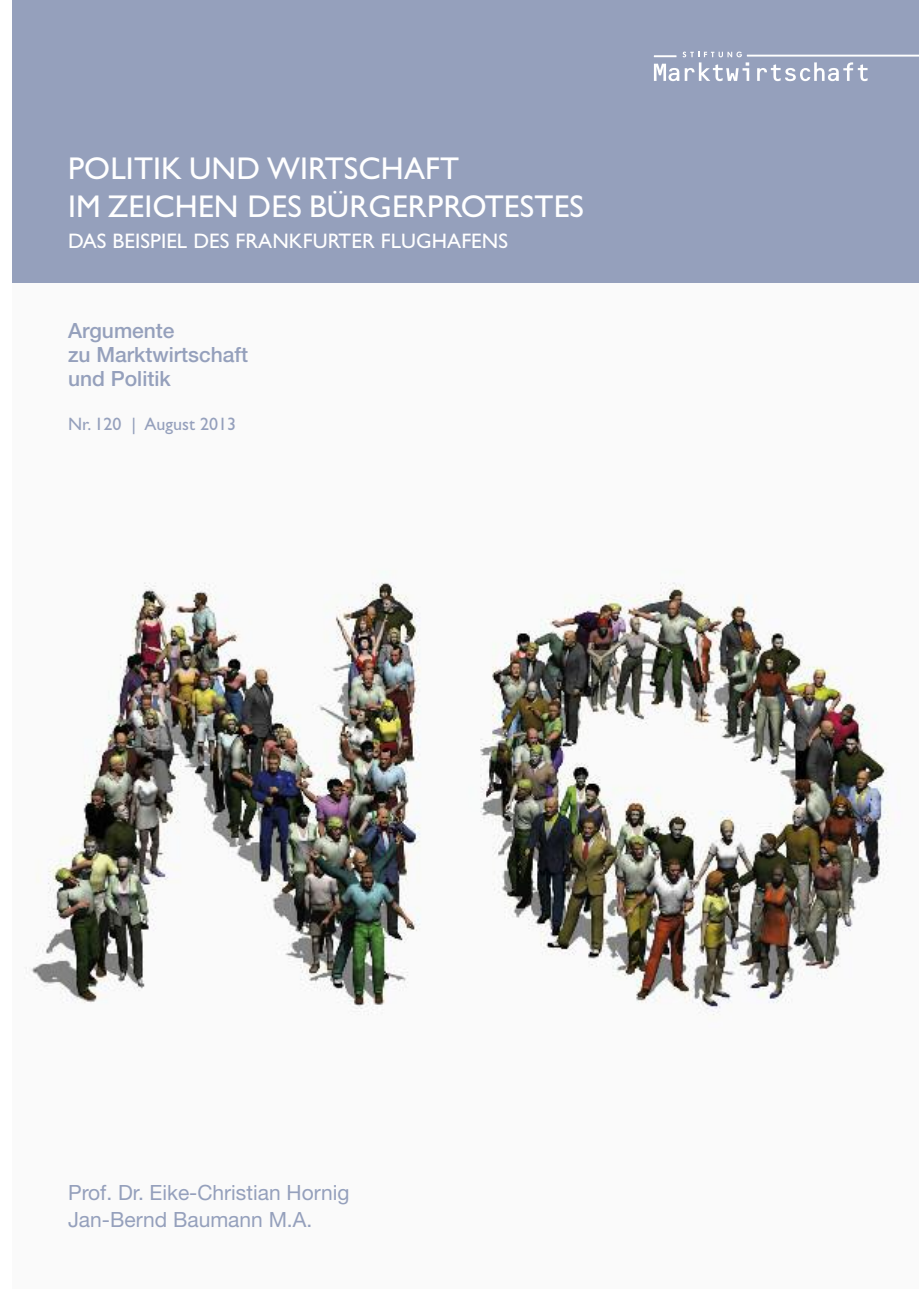
<style>
.page{position:relative;width:919px;height:1289px;background:#fff}
.page>*{position:absolute;margin:0;border:0;box-sizing:border-box;transform-origin:0 0}
.t1{font:31.5px/37.8px "Gill Sans";letter-spacing:.005em;color:#fff}
.t2{font:21px/27px "Helvetica Neue";color:#95a0bc}
.t3{font:500 21px/24px "Helvetica Neue";color:#95a0bc}
.t4{font:21px "Gill Sans";letter-spacing:.005em;color:#fff}
.t5{font:18px "Gill Sans";color:#95a0bc}
</style>
<div class="page">
<img style="left:25px;top:571px;width:864px;height:445px">
<div style="left:13px;top:0;width:905px;height:283px;background:#95a0bc"></div>
<svg style="left:757px;top:62px;width:110px;height:19px"></svg>
<svg style="left:653px;top:52px;width:96px;height:29px"></svg>
<hr style="left:746px;top:55px;width:172px;height:2px;background:#fff">
<hr style="left:654px;top:55px;width:22px;height:2px;background:#fff">
<h1 class="t1" style="left:68px;top:149px;width:517px">POLITIK UND WIRTSCHAFT<br>IM ZEICHEN DES BÜRGERPROTESTES</h1>
<p class="t4" style="left:68px;top:228px;width:441px">DAS BEISPIEL DES FRANKFURTER FLUGHAFENS</p>
<p class="t3" style="left:68px;top:321px;width:181px">Argumente<br>zu Marktwirtschaft und Politik</p>
<p class="t5" style="left:68px;top:413px;width:170px">Nr. 120 | August 2013</p>
<p class="t2" style="left:68px;top:1181px;width:283px">Prof. Dr. Eike-Christian Hornig<br>Jan-Bernd Baumann M.A.</p>
</div>
